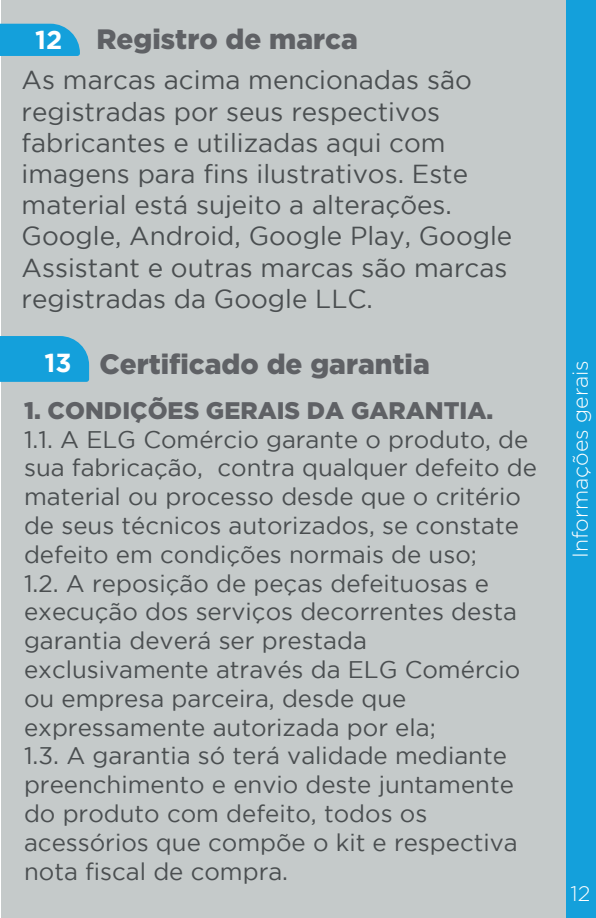
<style>
.page{position:relative;width:596px;height:918px;background:#fff}
.page>*{position:absolute;margin:0;border:0;box-sizing:border-box;transform-origin:0 0}
.t1{font:900 28px "Gotham";color:#5f6165}
.t2{font:26px/31.2px "Gotham";color:#4a4e50}
.t3{font:700 26px "Gotham";color:#fff}
.t4{font:24px/28.8px "Gotham";color:#4a4e50}
.t5{font:900 24px "Gotham";color:#5f6165}
.t6{font:300 21.6px "Gotham";color:#fff}
.t7{font:300 21.2px "Gotham";color:#fff}
.s1{font-weight:700;font-size:26px;color:#fff}
</style>
<div class="page">
<div style="left:565px;top:1px;width:31px;height:917px;background:#14a0db"></div>
<div style="left:1px;top:0;width:564px;height:918px;background:#c5caca"></div>
<svg style="left:0;top:336px;width:89px;height:46px;background:#1ca2da"></svg>
<svg style="left:0;top:24px;width:80px;height:32px;background:#20a3d9"></svg>
<p class="t1" style="left:96px;top:23px;width:263px">Registro de marca</p>
<p class="t3" style="left:35px;top:25px;width:29px">12</p>
<p class="t2" style="left:22px;top:64px;width:492px">As marcas acima mencionadas são registradas por seus respectivos fabricantes e utilizadas aqui com imagens para fins ilustrativos. Este material está sujeito a alterações.<br>Google, Android, Google Play, Google Assistant e outras marcas são marcas registradas da Google LLC.</p>
<p class="t1" style="left:44px;top:348px;width:387px"><span class="s1">13</span> Certificado de garantia</p>
<p class="t5" style="left:24px;top:396px;width:471px">1. CONDIÇÕES GERAIS DA GARANTIA.</p>
<p class="t4" style="left:24px;top:424px;width:514px">1.1. A ELG Comércio garante o produto, de sua fabricação, contra qualquer defeito de material ou processo desde que o critério de seus técnicos autorizados, se constate defeito em condições normais de uso;<br>1.2. A reposição de peças defeituosas e execução dos serviços decorrentes desta garantia deverá ser prestada exclusivamente através da ELG Comércio ou empresa parceira, desde que expressamente autorizada por ela;<br>1.3. A garantia só terá validade mediante preenchimento e envio deste juntamente do produto com defeito, todos os acessórios que compõe o kit e respectiva nota fiscal de compra.</p>
<p class="t6" style="left:568px;top:558px;width:199px;rotate:-90deg">Informações gerais</p>
<p class="t7" style="left:570px;top:882px;width:21px">12</p>
</div>
